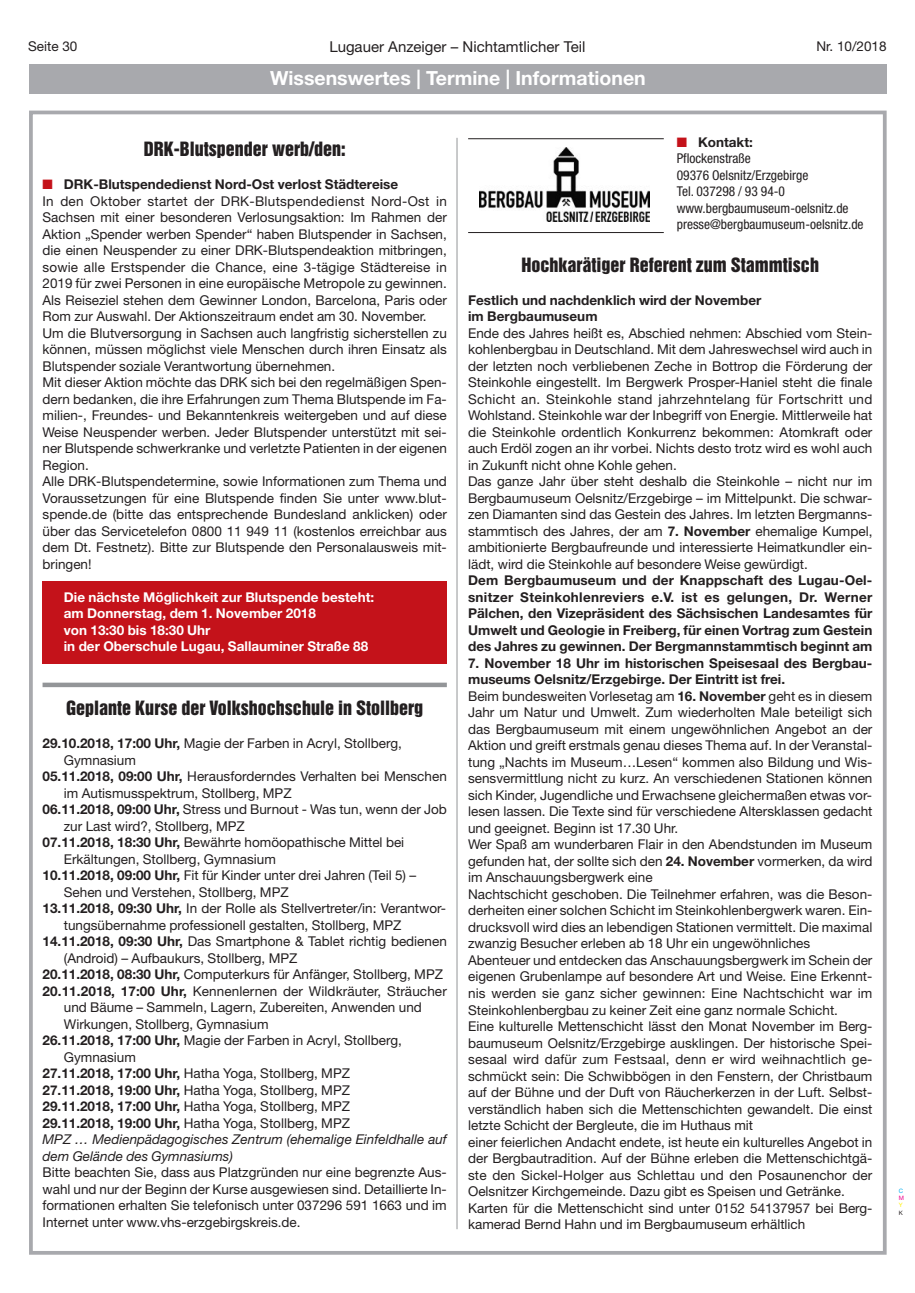
<style>
.page{position:relative;width:915px;height:1293px;background:#fff}
.page>*{position:absolute;margin:0;border:0;box-sizing:border-box;transform-origin:0 0}
.t1{font:700 19.5px "Helvetica Neue";color:#fff}
.t2{font:18px "Helvetica Inserat";color:#231f20}
.t3{font:15px "Helvetica Neue";color:#231f20}
.t4{font:13.5px/16.5px "Helvetica Neue";color:#231f20}
.t5{font:700 13.5px/16.5px "Helvetica Neue";color:#231f20}
.t6{font:700 13.5px/16.5px "Helvetica Neue";color:#fff}
.t7{font:condensed 13.5px/16.5px "Helvetica Neue";color:#231f20}
.t8{font:italic 13.5px "Helvetica Neue";color:#231f20}
.t9{font:6px "Helvetica Neue";color:#00aeef}
.t10{font:6px "Helvetica Neue";color:#ed028c}
.t11{font:6px "Helvetica Neue";color:#fff101}
.t12{font:6px "Helvetica Neue";color:#231f20}
.s1{color:#c4121a}
.s2{font-weight:700}
.s3{font-weight:700;font-stretch:normal}
</style>
<div class="page">
<div style="left:29px;top:111px;width:857px;height:1143px;border:4px solid #a8a9ad"></div>
<div style="left:29px;top:64px;width:857px;height:30px;background:#a8a9ad"></div>
<hr style="left:456px;top:138px;width:1px;height:1091px;background:#939598">
<img style="left:479px;top:147px;width:170px;height:74px">
<hr style="left:468px;top:138px;width:195px;height:1px;background:#231f20">
<hr style="left:468px;top:232px;width:195px;height:1px;background:#231f20">
<div style="left:43px;top:581px;width:403px;height:83px;background:#c4121a"></div>
<div style="left:43px;top:682px;width:403px;height:5px;background:#939598"></div>
<p class="t4" style="left:28px;top:39px;width:51px">Seite 30</p>
<p class="t3" style="left:329px;top:41px;width:257px">Lugauer Anzeiger – Nichtamtlicher Teil</p>
<p class="t4" style="left:816px;top:39px;width:72px">Nr. 10/2018</p>
<h1 class="t1" style="left:270px;top:71px;width:377px">Wissenswertes | Termine | Informationen</h1>
<h2 class="t2" style="left:144px;top:142px;width:203px">DRK-Blutspender werb/den:</h2>
<p class="t4" style="left:43px;top:177px;width:405px"><span class="s1">■</span> <span class="s2">DRK-Blutspendedienst Nord-Ost verlost Städtereise<br></span>In den Oktober startet der DRK-Blutspendedienst Nord-Ost in Sachsen mit einer besonderen Verlosungsaktion: Im Rahmen der Aktion „Spender werben Spender“ haben Blutspender in Sachsen, die einen Neuspender zu einer DRK-Blutspendeaktion mitbringen, sowie alle Erstspender die Chance, eine 3-tägige Städtereise in 2019 für zwei Personen in eine europäische Metropole zu gewinnen.<br>Als Reiseziel stehen dem Gewinner London, Barcelona, Paris oder Rom zur Auswahl. Der Aktionszeitraum endet am 30. November.<br>Um die Blutversorgung in Sachsen auch langfristig sicherstellen zu können, müssen möglichst viele Menschen durch ihren Einsatz als Blutspender soziale Verantwortung übernehmen.<br>Mit dieser Aktion möchte das DRK sich bei den regelmäßigen Spen&shy;dern bedanken, die ihre Erfahrungen zum Thema Blutspende im Fa&shy;milien-, Freundes- und Bekanntenkreis weitergeben und auf diese Weise Neuspender werben. Jeder Blutspender unterstützt mit sei&shy;ner Blutspende schwerkranke und verletzte Patienten in der eigenen Region.<br>Alle DRK-Blutspendetermine, sowie Informationen zum Thema und Voraussetzungen für eine Blutspende finden Sie unter www.blut&shy;spende.de (bitte das entsprechende Bundesland anklicken) oder über das Servicetelefon 0800 11 949 11 (kostenlos erreichbar aus dem Dt. Festnetz). Bitte zur Blutspende den Personalausweis mit&shy;bringen!</p>
<p class="t6" style="left:64px;top:590px;width:312px">Die nächste Möglichkeit zur Blutspende besteht: am Donnerstag, dem 1. November 2018<br>von 13:30 bis 18:30 Uhr<br>in der Oberschule Lugau, Sallauminer Straße 88</p>
<h2 class="t2" style="left:66px;top:701px;width:358px">Geplante Kurse der Volkshochschule in Stollberg</h2>
<p class="t4" style="left:43px;top:736px;width:361px"><span class="s2">29.10.2018, 17:00 Uhr,</span> Magie der Farben in Acryl, Stollberg,</p>
<p class="t4" style="left:64px;top:753px;width:74px">Gymnasium</p>
<p class="t4" style="left:43px;top:769px;width:405px"><span class="s2">05.11.2018, 09:00 Uhr,</span> Herausforderndes Verhalten bei Menschen</p>
<p class="t4" style="left:64px;top:786px;width:229px">im Autismusspektrum, Stollberg, MPZ</p>
<p class="t4" style="left:43px;top:802px;width:405px"><span class="s2">06.11.2018, 09:00 Uhr,</span> Stress und Burnout - Was tun, wenn der Job</p>
<p class="t4" style="left:64px;top:819px;width:182px">zur Last wird?, Stollberg, MPZ</p>
<p class="t4" style="left:43px;top:835px;width:363px"><span class="s2">07.11.2018, 18:30 Uhr,</span> Bewährte homöopathische Mittel bei</p>
<p class="t4" style="left:64px;top:852px;width:213px">Erkältungen, Stollberg, Gymnasium</p>
<p class="t4" style="left:43px;top:868px;width:375px"><span class="s2">10.11.2018, 09:00 Uhr,</span> Fit für Kinder unter drei Jahren (Teil 5) –</p>
<p class="t4" style="left:64px;top:885px;width:226px">Sehen und Verstehen, Stollberg, MPZ</p>
<p class="t4" style="left:43px;top:901px;width:405px"><span class="s2">13.11.2018, 09:30 Uhr,</span> In der Rolle als Stellvertreter/in: Verantwor-</p>
<p class="t4" style="left:64px;top:918px;width:339px">tungsübernahme professionell gestalten, Stollberg, MPZ</p>
<p class="t4" style="left:43px;top:934px;width:405px"><span class="s2">14.11.2018, 09:30 Uhr,</span> Das Smartphone &amp; Tablet richtig bedienen</p>
<p class="t4" style="left:64px;top:951px;width:235px">(Android) – Aufbaukurs, Stollberg, MPZ</p>
<p class="t4" style="left:43px;top:967px;width:402px"><span class="s2">20.11.2018, 08:30 Uhr,</span> Computerkurs für Anfänger, Stollberg, MPZ</p>
<p class="t4" style="left:43px;top:984px;width:405px"><span class="s2">20.11.2018, 17:00 Uhr,</span> Kennenlernen der Wildkräuter, Sträucher</p>
<p class="t4" style="left:64px;top:1000px;width:359px">und Bäume – Sammeln, Lagern, Zubereiten, Anwenden und</p>
<p class="t4" style="left:64px;top:1017px;width:206px">Wirkungen, Stollberg, Gymnasium</p>
<p class="t4" style="left:43px;top:1033px;width:361px"><span class="s2">26.11.2018, 17:00 Uhr,</span> Magie der Farben in Acryl, Stollberg,</p>
<p class="t4" style="left:64px;top:1050px;width:74px">Gymnasium</p>
<p class="t4" style="left:43px;top:1066px;width:309px"><span class="s2">27.11.2018, 17:00 Uhr,</span> Hatha Yoga, Stollberg, MPZ</p>
<p class="t4" style="left:43px;top:1083px;width:309px"><span class="s2">27.11.2018, 19:00 Uhr,</span> Hatha Yoga, Stollberg, MPZ</p>
<p class="t4" style="left:43px;top:1099px;width:309px"><span class="s2">29.11.2018, 17:00 Uhr,</span> Hatha Yoga, Stollberg, MPZ</p>
<p class="t4" style="left:43px;top:1116px;width:309px"><span class="s2">29.11.2018, 19:00 Uhr,</span> Hatha Yoga, Stollberg, MPZ</p>
<p class="t8" style="left:43px;top:1134px;width:405px">MPZ … Medienpädagogisches Zentrum (ehemalige Einfeldhalle auf</p>
<p class="t8" style="left:43px;top:1151px;width:192px">dem Gelände des Gymnasiums)</p>
<p class="t4" style="left:43px;top:1165px;width:405px;text-align:justify">Bitte beachten Sie, dass aus Platzgründen nur eine begrenzte Aus&shy;wahl und nur der Beginn der Kurse ausgewiesen sind. Detaillierte In&shy;formationen erhalten Sie telefonisch unter 037296 591 1663 und im Internet unter www.vhs-erzgebirgskreis.de.</p>
<p class="t7" style="left:676px;top:135px;width:188px"><span class="s1">■</span> <span class="s3">Kontakt:<br></span>Pflockenstraße<br>09376 Oelsnitz/Erzgebirge<br>Tel. 037298 / 93 94-0 www.bergbaumuseum-oelsnitz.de presse@bergbaumuseum-oelsnitz.de</p>
<h2 class="t2" style="left:521px;top:257px;width:299px">Hochkarätiger Referent zum Stammtisch</h2>
<p class="t5" style="left:468px;top:293px;width:295px">Festlich und nachdenklich wird der November im Bergbaumuseum</p>
<p class="t4" style="left:468px;top:326px;width:405px">Ende des Jahres heißt es, Abschied nehmen: Abschied vom Stein&shy;kohlenbergbau in Deutschland. Mit dem Jahreswechsel wird auch in der letzten noch verbliebenen Zeche in Bottrop die Förderung der Steinkohle eingestellt. Im Bergwerk Prosper-Haniel steht die finale Schicht an. Steinkohle stand jahrzehntelang für Fortschritt und Wohlstand. Steinkohle war der Inbegriff von Energie. Mittlerweile hat die Steinkohle ordentlich Konkurrenz bekommen: Atomkraft oder auch Erdöl zogen an ihr vorbei. Nichts desto trotz wird es wohl auch in Zukunft nicht ohne Kohle gehen.<br>Das ganze Jahr über steht deshalb die Steinkohle – nicht nur im Bergbaumuseum Oelsnitz/Erzgebirge – im Mittelpunkt. Die schwar - zen Diamanten sind das Gestein des Jahres. Im letzten Bergmanns&shy;stammtisch des Jahres, der am <span class="s2">7. November</span> ehemalige Kumpel, ambitionierte Bergbaufreunde und interessierte Heimatkundler ein&shy;lädt, wird die Steinkohle auf besondere Weise gewürdigt.</p>
<p class="t5" style="left:468px;top:573px;width:405px;text-align:justify">Dem Bergbaumuseum und der Knappschaft des Lugau-Oel&shy;snitzer Steinkohlenreviers e.V. ist es gelungen, Dr. Werner Pälchen, den Vizepräsident des Sächsischen Landesamtes für Umwelt und Geologie in Freiberg, für einen Vortrag zum Gestein des Jahres zu gewinnen. Der Bergmannstammtisch beginnt am</p>
<p class="t4" style="left:468px;top:656px;width:405px"><span class="s2">7. November 18 Uhr im historischen Speisesaal des Bergbau&shy;museums Oelsnitz/Erzgebirge. Der Eintritt ist frei.<br></span>Beim bundesweiten Vorlesetag am <span class="s2">16. November</span> geht es in diesem Jahr um Natur und Umwelt. Zum wiederholten Male beteiligt sich das Bergbaumuseum mit einem ungewöhnlichen Angebot an der Aktion und greift erstmals genau dieses Thema auf. In der Veranstal&shy;tung „Nachts im Museum…Lesen“ kommen also Bildung und Wis&shy;sensvermittlung nicht zu kurz. An verschiedenen Stationen können sich Kinder, Jugendliche und Erwachsene gleichermaßen etwas vor&shy;lesen lassen. Die Texte sind für verschiedene Altersklassen gedacht und geeignet. Beginn ist 17.30 Uhr.<br>Wer Spaß am wunderbaren Flair in den Abendstunden im Museum gefunden hat, der sollte sich den <span class="s2">24. November</span> vormerken, da wird im Anschauungsbergwerk eine<br>Nachtschicht geschoben. Die Teilnehmer erfahren, was die Beson&shy;derheiten einer solchen Schicht im Steinkohlenbergwerk waren. Ein&shy;drucksvoll wird dies an lebendigen Stationen vermittelt. Die maximal zwanzig Besucher erleben ab 18 Uhr ein ungewöhnliches Abenteuer und entdecken das Anschauungsbergwerk im Schein der eigenen Grubenlampe auf besondere Art und Weise. Eine Erkennt&shy;nis werden sie ganz sicher gewinnen: Eine Nachtschicht war im Steinkohlenbergbau zu keiner Zeit eine ganz normale Schicht.<br>Eine kulturelle Mettenschicht lässt den Monat November im Berg&shy;baumuseum Oelsnitz/Erzgebirge ausklingen. Der historische Spei&shy;sesaal wird dafür zum Festsaal, denn er wird weihnachtlich ge&shy;schmückt sein: Die Schwibbögen in den Fenstern, der Christbaum auf der Bühne und der Duft von Räucherkerzen in der Luft. Selbst&shy;verständlich haben sich die Mettenschichten gewandelt. Die einst letzte Schicht der Bergleute, die im Huthaus mit<br>einer feierlichen Andacht endete, ist heute ein kulturelles Angebot in der Bergbautradition. Auf der Bühne erleben die Mettenschichtgä&shy;ste den Sickel-Holger aus Schlettau und den Posaunenchor der Oelsnitzer Kirchgemeinde. Dazu gibt es Speisen und Getränke.<br>Karten für die Mettenschicht sind unter 0152 54137957 bei Berg - kamerad Bernd Hahn und im Bergbaumuseum erhältlich</p>
<p class="t9" style="left:898px;top:1188px;width:6px">C</p>
<p class="t10" style="left:898px;top:1196px;width:7px">M</p>
<p class="t11" style="left:898px;top:1203px;width:5px">Y</p>
<p class="t12" style="left:898px;top:1210px;width:6px">K</p>
</div>
